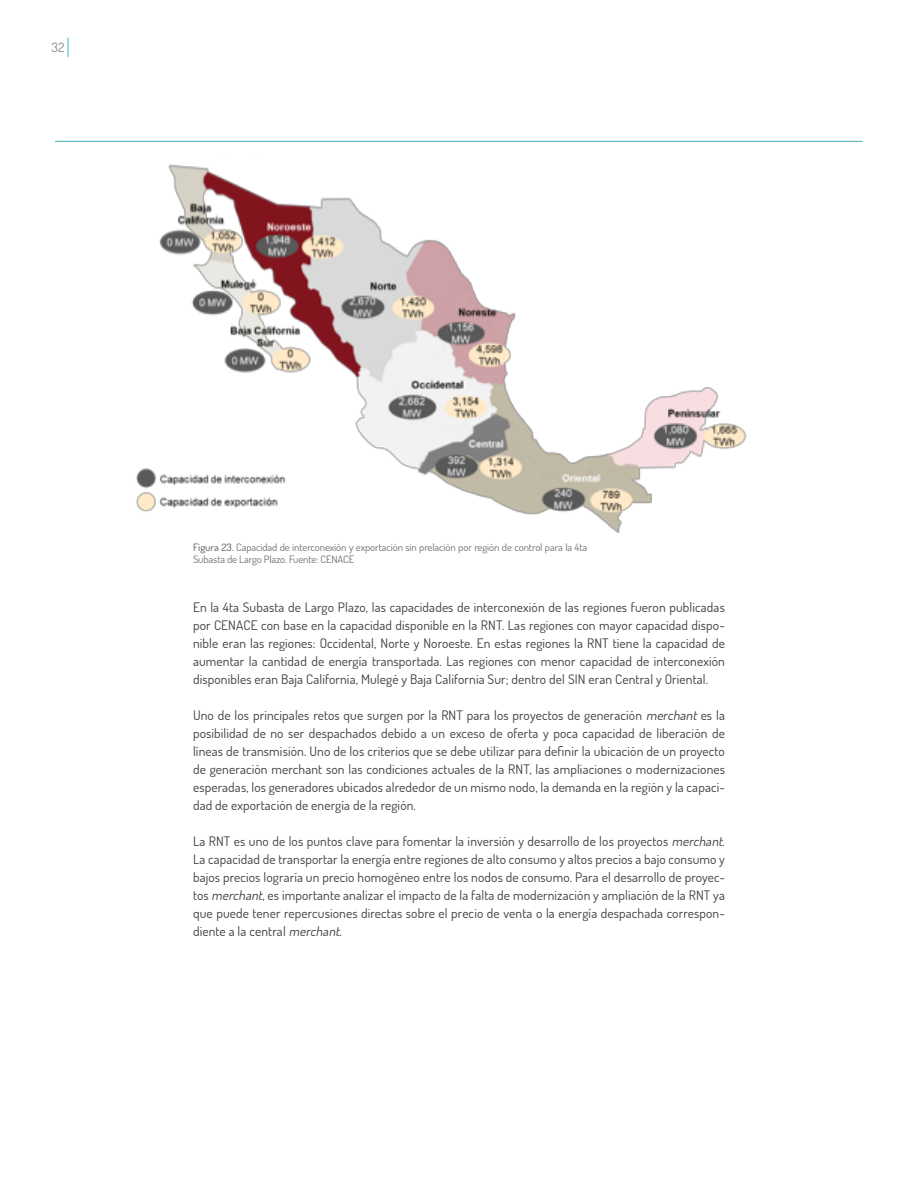
<style>
.page{position:relative;width:918px;height:1188px;background:#fff}
.page>*{position:absolute;margin:0;border:0;box-sizing:border-box;transform-origin:0 0}
.t1{font:13.05px/18px "Dosis";letter-spacing:.01em;color:#3d3d3b;text-align:justify}
.t2{font:12.9px "Dosis";color:#878787;scale:1.05 1}
.t3{font:10.2px/12px "Dosis";letter-spacing:-.01em;color:#717071;scale:1.06 1}
.s1{font-weight:500}
.s2{font-style:italic}
</style>
<div class="page">
<svg style="left:68px;top:38px;width:1px;height:19px"></svg>
<hr style="left:55px;top:141px;width:808px;height:1px;background:#3fb0b0">
<img style="left:136px;top:164px;width:611px;height:369px">
<p class="t2" style="left:52px;top:39px;width:14px">32</p>
<p class="t3" style="left:193px;top:541px;width:373px"><span class="s1">Figura 23.</span> Capacidad de interconexión y exportación sin prelación por región de control para la 4ta<br>Subasta de Largo Plazo. Fuente: CENACE</p>
<p class="t1" style="left:193px;top:598px;width:533px">En la 4ta Subasta de Largo Plazo, las capacidades de interconexión de las regiones fueron publicadas por CENACE con base en la capacidad disponible en la RNT. Las regiones con mayor capacidad dispo&shy;nible eran las regiones: Occidental, Norte y Noroeste. En estas regiones la RNT tiene la capacidad de aumentar la cantidad de energía transportada. Las regiones con menor capacidad de interconexión disponibles eran Baja California, Mulegé y Baja California Sur; dentro del SIN eran Central y Oriental.</p>
<p class="t1" style="left:193px;top:706px;width:533px">Uno de los principales retos que surgen por la RNT para los proyectos de generación <span class="s2">merchant</span> es la posibilidad de no ser despachados debido a un exceso de oferta y poca capacidad de liberación de líneas de transmisión. Uno de los criterios que se debe utilizar para definir la ubicación de un proyecto de generación merchant son las condiciones actuales de la RNT, las ampliaciones o modernizaciones esperadas, los generadores ubicados alrededor de un mismo nodo, la demanda en la región y la capaci&shy;dad de exportación de energía de la región.</p>
<p class="t1" style="left:193px;top:832px;width:534px">La RNT es uno de los puntos clave para fomentar la inversión y desarrollo de los proyectos <span class="s2">merchant</span>.<br>La capacidad de transportar la energía entre regiones de alto consumo y altos precios a bajo consumo y bajos precios lograría un precio homogéneo entre los nodos de consumo. Para el desarrollo de proyec&shy;tos <span class="s2">merchant</span>, es importante analizar el impacto de la falta de modernización y ampliación de la RNT ya que puede tener repercusiones directas sobre el precio de venta o la energía despachada correspon&shy;diente a la central <span class="s2">merchant.</span></p>
</div>
